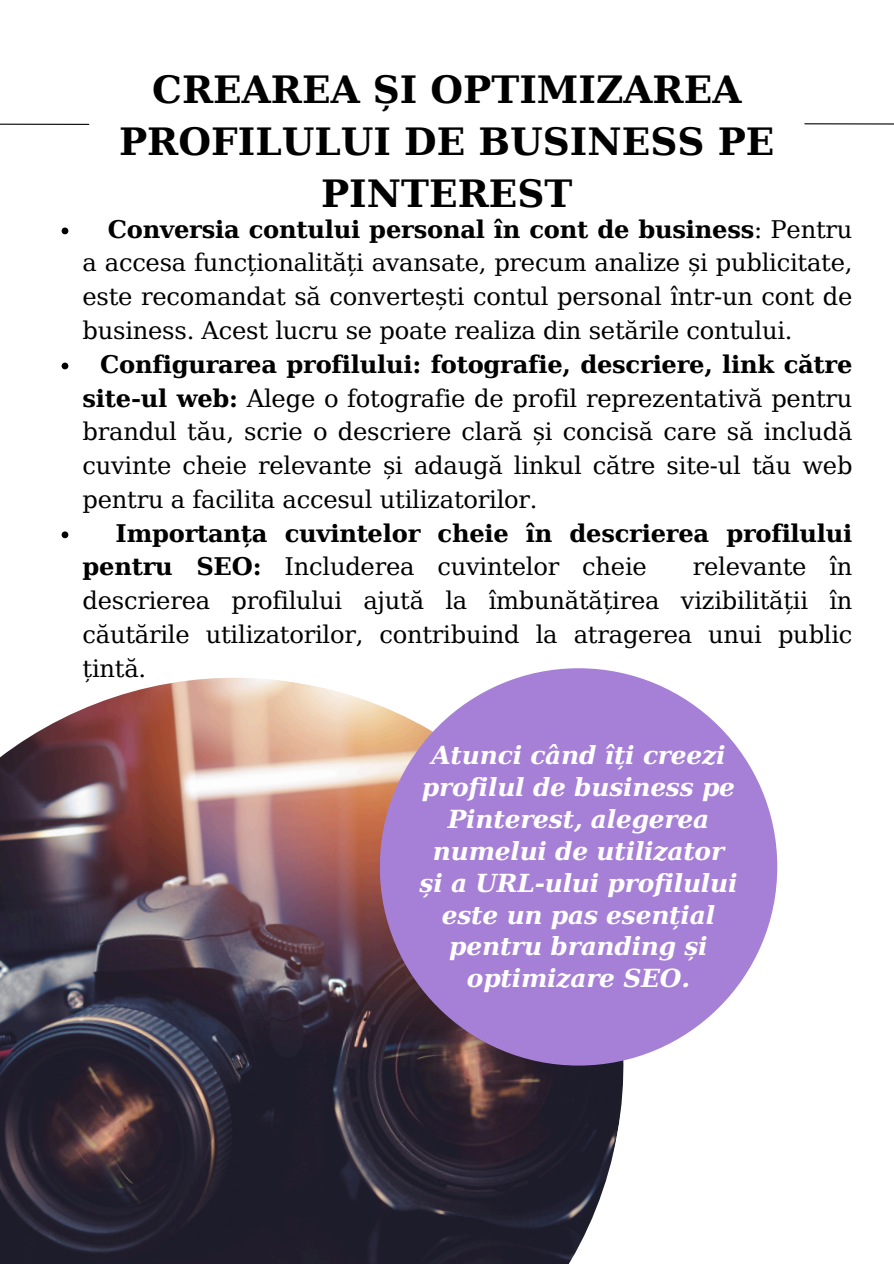
<style>
.page{position:relative;width:894px;height:1264px;background:#fff}
.page>*{position:absolute;margin:0;border:0;box-sizing:border-box;transform-origin:0 0}
.t1{font:700 37.5px/51.8px "DejaVu Serif";color:#000;text-align:center}
.t2{font:italic 700 24.9px/32px "DejaVu Serif";letter-spacing:-.01em;color:#fff;text-align:center}
.t3{font:24.15px/33.8px "DejaVu Serif";letter-spacing:-.01em;color:#000;text-align:justify}
.t4{font:700 24.15px/33.8px "DejaVu Serif";letter-spacing:-.01em;color:#000}
.s1{font-weight:700}
.s2{font-weight:400}
</style>
<div class="page">
<img style="left:0;top:668px;width:654px;height:595px">
<div style="left:380px;top:668px;width:397px;height:397px;background:#a680d6;border-radius:50%"></div>
<svg style="left:62px;top:227px;width:6px;height:7px"></svg>
<svg style="left:62px;top:362px;width:6px;height:7px"></svg>
<svg style="left:62px;top:531px;width:6px;height:7px"></svg>
<svg style="left:0;top:123px;width:90px;height:2px"></svg>
<svg style="left:804px;top:123px;width:89px;height:2px"></svg>
<p class="t1" style="left:119px;top:64px;width:656px">CREAREA ȘI OPTIMIZAREA<br>PROFILULUI DE BUSINESS PE<br>PINTEREST</p>
<p class="t3" style="left:82px;top:212px;width:771px;text-indent:25px"><span class="s1">Conversia contului personal în cont de business</span>: Pentru a accesa funcționalități avansate, precum analize și publicitate, este recomandat să convertești contul personal într-un cont de business. Acest lucru se poate realiza din setările contului.</p>
<p class="t3" style="left:82px;top:347px;width:771px;text-indent:18px"><span class="s1">Configurarea profilului: fotografie, descriere, link către site-ul web:</span> Alege o fotografie de profil reprezentativă pentru brandul tău, scrie o descriere clară și concisă care să includă cuvinte cheie relevante și adaugă linkul către site-ul tău web pentru a facilita accesul utilizatorilor.</p>
<p class="t4" style="left:82px;top:516px;width:771px;text-indent:33px">Importanța cuvintelor cheie în descrierea profilului pentru SEO: <span class="s2">Includerea cuvintelor cheie</span></p>
<p class="t3" style="left:82px;top:550px;width:771px;text-indent:610px">relevante în descrierea profilului ajută la îmbunătățirea vizibilității în căutările utilizatorilor, contribuind la atragerea unui public țintă.</p>
<p class="t2" style="left:419px;top:739px;width:319px">Atunci când îți creezi profilul de business pe<br>Pinterest, alegerea numelui de utilizator și a URL-ului profilului este un pas esențial pentru branding și optimizare SEO.</p>
</div>
